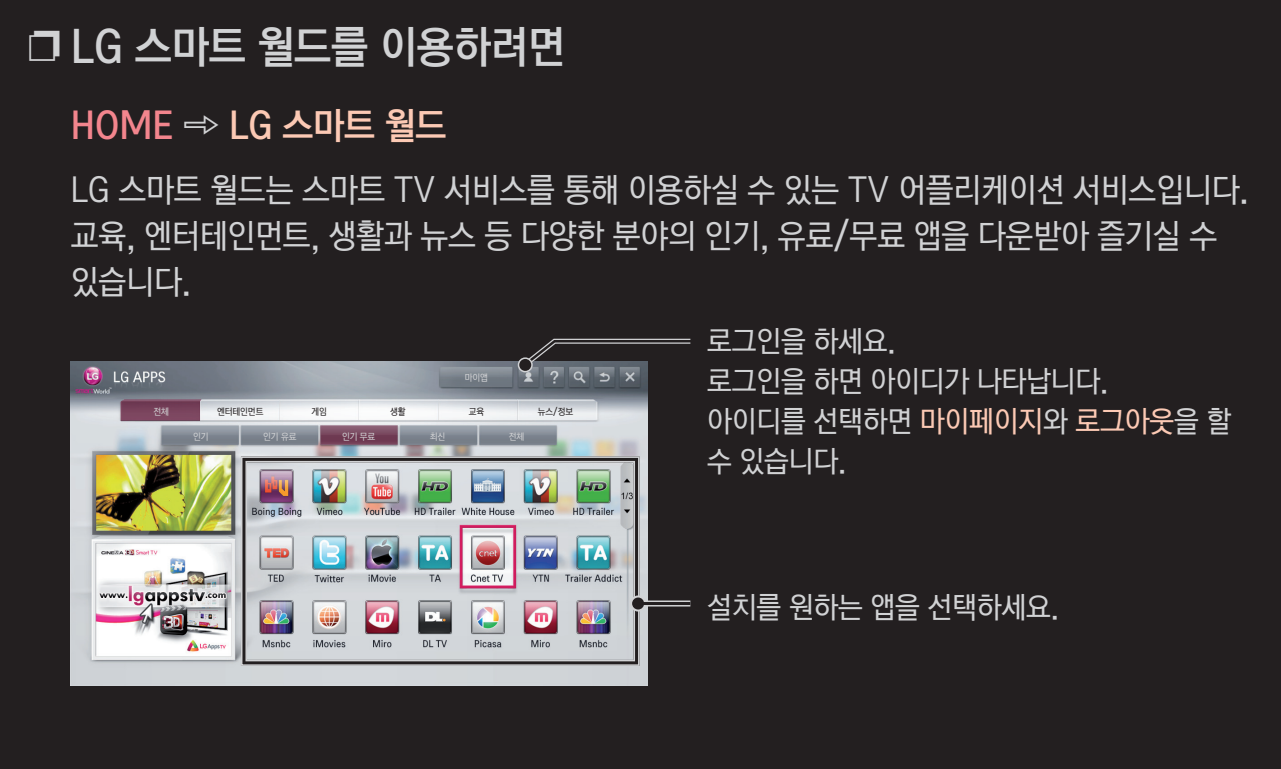
<style>
.page{position:relative;width:1281px;height:769px;background:#fff}
.page>*{position:absolute;margin:0;border:0;box-sizing:border-box;transform-origin:0 0}
.t1{font:48px "LG Display";color:#d1d2d4}
.t2{font:40px "LG Display";color:#fcc9b4}
.t3{font:300 36px/46px "LG Display";color:#d1d2d4}
.t4{font:300 32px/40px "LG Display";color:#d1d2d4}
.t5{font:300 10px "LG Display";color:#d1d2d4}
.t6{font:300 10px "LG Display";color:#231f20}
.s1{font-size:42px}
.s2{color:#f3858d}
.s3{color:#d1d2d4}
.s4{color:#fcc9b4}
</style>
<div class="page">
<div style="left:0;top:0;width:1280px;height:768px;background:#231f20"></div>
<img style="left:71px;top:361px;width:576px;height:324px">
<svg style="left:527px;top:338px;width:164px;height:31px"></svg>
<div style="left:517px;top:357px;width:15px;height:15px;border:3px solid #d1d2d4;border-radius:50%"></div>
<div style="left:519px;top:358px;width:12px;height:12px;background:#231f20;border-radius:50%"></div>
<img style="left:240px;top:455px;width:400px;height:211px">
<div style="left:245px;top:460px;width:390px;height:201px;border:2px solid #d1d2d4"></div>
<svg style="left:630px;top:595px;width:16px;height:16px"></svg>
<svg style="left:632px;top:600px;width:58px;height:6px"></svg>
<div style="left:632px;top:597px;width:12px;height:12px;background:#231f20;border-radius:50%"></div>
<h1 class="t1" style="left:28px;top:9px;width:537px"><span class="s1">❐</span> LG 스마트 월드를 이용하려면</h1>
<p class="t2" style="left:71px;top:95px;width:376px"><span class="s2">HOME</span> <span class="s3">➾</span> LG 스마트 월드</p>
<p class="t3" style="left:71px;top:163px;width:1178px">LG 스마트 월드는 스마트 TV 서비스를 통해 이용하실 수 있는 TV 어플리케이션 서비스입니다. 교육, 엔터테인먼트, 생활과 뉴스 등 다양한 분야의 인기, 유료/무료 앱을 다운받아 즐기실 수 있습니다.</p>
<p class="t5" style="left:464px;top:370px;width:25px">마이앱</p>
<p class="t5" style="left:153px;top:403px;width:17px">전체</p>
<p class="t6" style="left:217px;top:403px;width:48px">엔터테인먼트</p>
<p class="t6" style="left:311px;top:403px;width:17px">게임</p>
<p class="t6" style="left:390px;top:403px;width:17px">생활</p>
<p class="t6" style="left:469px;top:403px;width:17px">교육</p>
<p class="t6" style="left:537px;top:403px;width:37px">뉴스/정보</p>
<p class="t5" style="left:193px;top:428px;width:17px">인기</p>
<p class="t5" style="left:263px;top:428px;width:35px">인기 유료</p>
<p class="t5" style="left:342px;top:428px;width:35px">인기 무료</p>
<p class="t5" style="left:430px;top:428px;width:17px">최신</p>
<p class="t5" style="left:508px;top:428px;width:17px">전체</p>
<p class="t4" style="left:707px;top:318px;width:525px">로그인을 하세요.<br>로그인을 하면 아이디가 나타납니다.<br>아이디를 선택하면 <span class="s4">마이페이지</span>와 <span class="s4">로그아웃</span>을 할 수 있습니다.</p>
<p class="t4" style="left:707px;top:584px;width:353px">설치를 원하는 앱을 선택하세요.</p>
</div>
